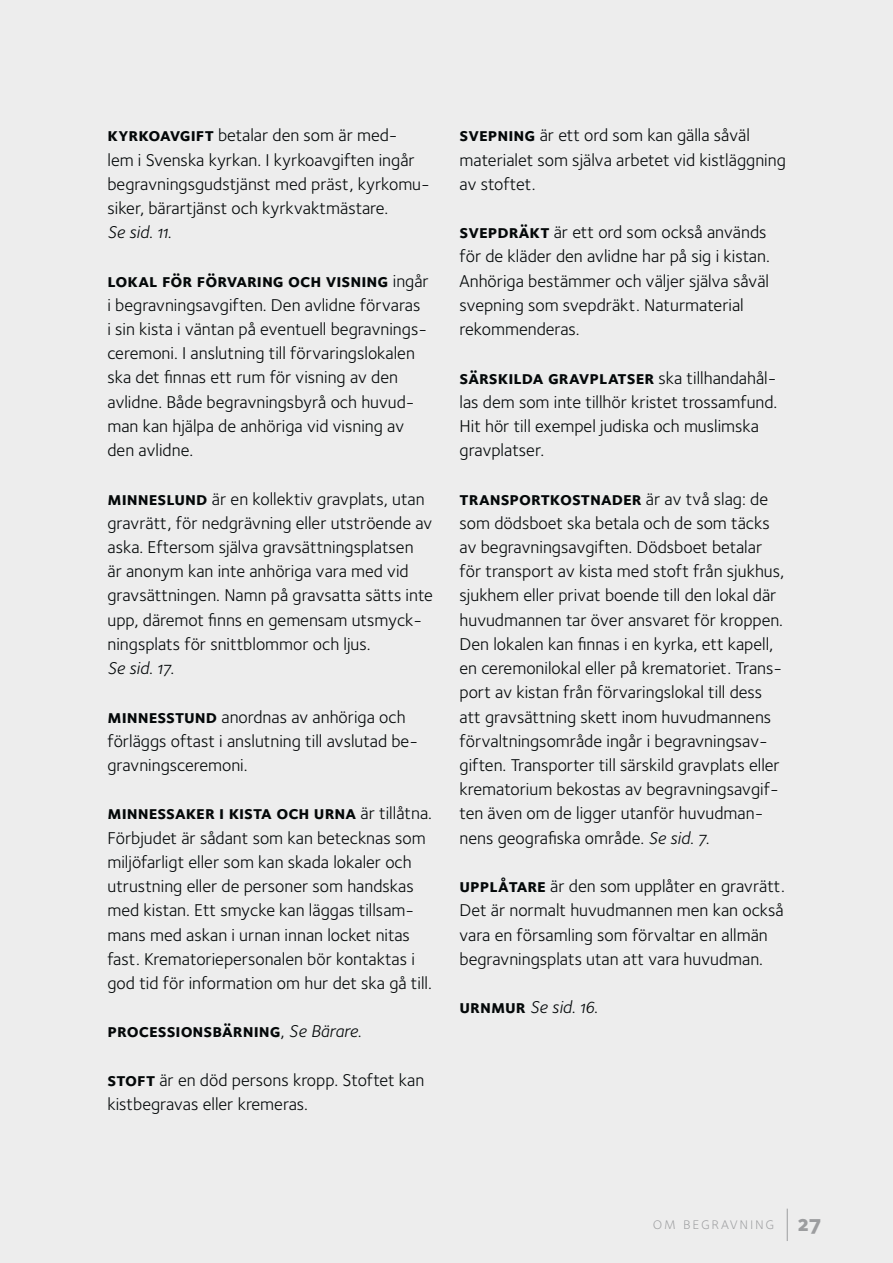
<style>
.page{position:relative;width:893px;height:1263px;background:#ededed}
.page>*{position:absolute;margin:0;border:0;box-sizing:border-box;transform-origin:0 0}
.t1{font:18.6px "Foundry Sterling Bold Expert";color:#040809}
.t2{font:17.7px/24.2px "Foundry Sterling";color:#040809}
.t3{font:17.7px "Foundry Sterling Book Italic OSF";color:#040809}
.t4{font:16.8px "Foundry Sterling Light Expert";letter-spacing:.1em;color:#9c9d9f}
.s1{font-family:"Foundry Sterling Bold Expert";font-size:18.6px}
.s2{font-family:"Foundry Sterling";font-size:17.7px}
.s3{font-family:"Foundry Sterling Book Italic OSF";font-size:17.7px}
.s4{font-family:"Foundry Sterling Book Italic OSF"}
.s5{font-family:"Foundry Sterling Extra Bold OSF";font-size:22.35px}
</style>
<div class="page">
<hr style="left:787px;top:1209px;width:1px;height:32px;background:#9c9d9f">
<p class="t2" style="left:107px;top:124px;width:324px"><span class="s1">kyrkoavgift</span> betalar den som är med-<br>lem i Svenska kyrkan. I kyrkoavgiften ingår begravningsgudstjänst med präst, kyrkomu&shy;siker, bärartjänst och kyrkvaktmästare.</p>
<p class="t3" style="left:107px;top:226px;width:66px">Se sid. 11.</p>
<p class="t1" style="left:107px;top:269px;width:323px">lokal för förvaring och visning <span class="s2">ingår</span></p>
<p class="t2" style="left:107px;top:294px;width:321px">i begravningsavgiften. Den avlidne förvaras i sin kista i väntan på eventuell begravnings&shy;ceremoni. I anslutning till förvaringslokalen ska det finnas ett rum för visning av den avlidne. Både begravningsbyrå och huvud&shy;man kan hjälpa de anhöriga vid visning av den avlidne.</p>
<p class="t2" style="left:107px;top:487px;width:327px"><span class="s1">minneslund</span> är en kollektiv gravplats, utan gravrätt, för nedgrävning eller utströende av aska. Eftersom själva gravsättningsplatsen<br>är anonym kan inte anhöriga vara med vid gravsättningen. Namn på gravsatta sätts inte upp, däremot finns en gemensam utsmyck&shy;ningsplats för snittblommor och ljus.</p>
<p class="t3" style="left:107px;top:662px;width:68px">Se sid. 17.</p>
<p class="t2" style="left:107px;top:705px;width:312px"><span class="s1">minnesstund</span> anordnas av anhöriga och förläggs oftast i anslutning till avslutad be&shy;gravningsceremoni.</p>
<p class="t1" style="left:107px;top:802px;width:326px">minnessaker i kista och urna <span class="s2">är tillåtna.</span></p>
<p class="t2" style="left:107px;top:827px;width:326px">Förbjudet är sådant som kan betecknas som miljöfarligt eller som kan skada lokaler och utrustning eller de personer som handskas med kistan. Ett smycke kan läggas tillsam&shy;mans med askan i urnan innan locket nitas fast. Krematoriepersonalen bör kontaktas i god tid för information om hur det ska gå till.</p>
<p class="t1" style="left:107px;top:1020px;width:256px">processionsbärning<span class="s2">,</span> <span class="s3">Se Bärare.</span></p>
<p class="t2" style="left:107px;top:1069px;width:318px"><span class="s1">stoft</span> är en död persons kropp. Stoftet kan kistbegravas eller kremeras.</p>
<p class="t2" style="left:459px;top:124px;width:328px"><span class="s1">svepning</span> är ett ord som kan gälla såväl materialet som själva arbetet vid kistläggning av stoftet.</p>
<p class="t2" style="left:459px;top:221px;width:312px"><span class="s1">svepdräkt</span> är ett ord som också används för de kläder den avlidne har på sig i kistan.<br>Anhöriga bestämmer och väljer själva såväl svepning som svepdräkt. Naturmaterial rekommenderas.</p>
<p class="t1" style="left:459px;top:366px;width:318px">särskilda gravplatser <span class="s2">ska tillhandahål-</span></p>
<p class="t2" style="left:459px;top:391px;width:319px">las dem som inte tillhör kristet trossamfund.<br>Hit hör till exempel judiska och muslimska gravplatser.</p>
<p class="t1" style="left:459px;top:487px;width:310px">transportkostnader <span class="s2">är av två slag: de</span></p>
<p class="t2" style="left:459px;top:512px;width:326px">som dödsboet ska betala och de som täcks av begravningsavgiften. Dödsboet betalar för transport av kista med stoft från sjukhus, sjukhem eller privat boende till den lokal där huvudmannen tar över ansvaret för kroppen.<br>Den lokalen kan finnas i en kyrka, ett kapell, en ceremonilokal eller på krematoriet. Trans&shy;port av kistan från förvaringslokal till dess att gravsättning skett inom huvudmannens förvaltningsområde ingår i begravningsav&shy;giften. Transporter till särskild gravplats eller krematorium bekostas av begravningsavgif&shy;ten även om de ligger utanför huvudman&shy;nens geografiska område. <span class="s4">Se sid. 7.</span></p>
<p class="t2" style="left:459px;top:875px;width:327px"><span class="s1">upplåtare</span> är den som upplåter en gravrätt.<br>Det är normalt huvudmannen men kan också vara en församling som förvaltar en allmän begravningsplats utan att vara huvudman.</p>
<p class="t3" style="left:459px;top:1001px;width:140px"><span class="s1">urnmur</span> Se sid. 16.</p>
<p class="t4" style="left:653px;top:1213px;width:170px">om begravning <span class="s5">27</span></p>
</div>
